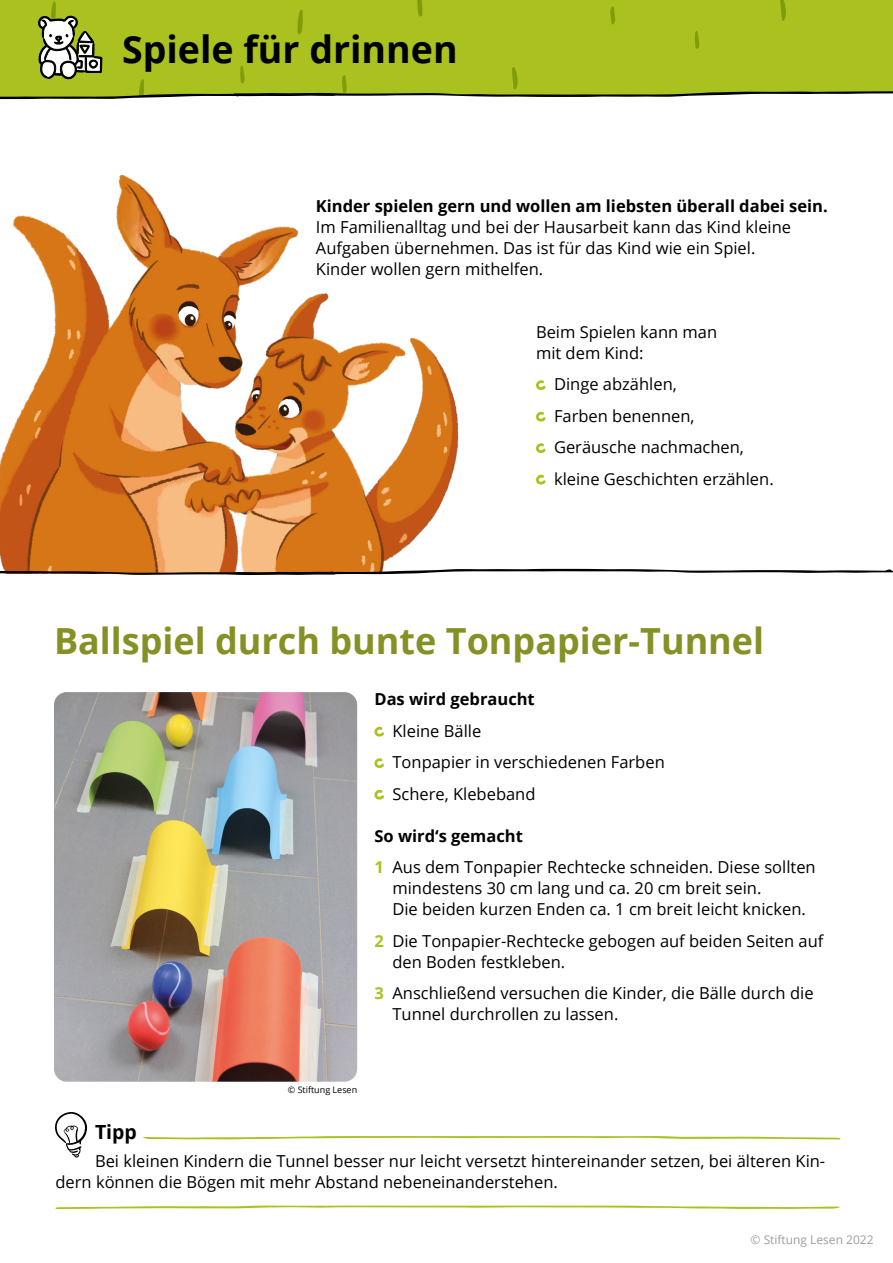
<style>
.page{position:relative;width:893px;height:1263px;background:#fff}
.page>*{position:absolute;margin:0;border:0;box-sizing:border-box;transform-origin:0 0}
.t1{font:700 37.5px "Open Sans";color:#000}
.t2{font:700 36px "Open Sans";color:#859125}
.t3{font:700 19.5px "Open Sans";color:#000}
.t4{font:16.5px/21px "Open Sans";color:#000}
.t5{font:700 16.5px "Open Sans";color:#000}
.t6{font:12px "Open Sans";color:#9d9d9c}
.t7{font:9px "Open Sans";color:#000}
.s1{font-weight:700}
.s2{font-weight:700;color:#aac120}
</style>
<div class="page">
<svg style="left:374px;top:726px;width:10px;height:11px"></svg>
<svg style="left:374px;top:758px;width:10px;height:11px"></svg>
<svg style="left:374px;top:789px;width:10px;height:11px"></svg>
<svg style="left:536px;top:380px;width:10px;height:10px"></svg>
<svg style="left:536px;top:411px;width:10px;height:11px"></svg>
<svg style="left:536px;top:443px;width:10px;height:11px"></svg>
<svg style="left:536px;top:474px;width:10px;height:11px"></svg>
<img style="left:0;top:174px;width:459px;height:395px">
<svg style="left:55px;top:1112px;width:32px;height:46px"></svg>
<svg style="left:55px;top:1205px;width:785px;height:4px"></svg>
<svg style="left:143px;top:1136px;width:698px;height:3px"></svg>
<svg style="left:0;top:569px;width:893px;height:6px"></svg>
<img style="left:54px;top:692px;width:303px;height:390px">
<svg style="left:0;top:0;width:893px;height:99px"></svg>
<div style="left:90px;top:61px;width:7px;height:6px;border:1px solid #000;border-radius:50%"></div>
<h1 class="t1" style="left:122px;top:23px;width:337px">Spiele für drinnen</h1>
<p class="t5" style="left:316px;top:194px;width:513px">Kinder spielen gern und wollen am liebsten überall dabei sein.</p>
<p class="t4" style="left:316px;top:216px;width:477px">Im Familienalltag und bei der Hausarbeit kann das Kind kleine<br>Aufgaben übernehmen. Das ist für das Kind wie ein Spiel.<br>Kinder wollen gern mithelfen.</p>
<p class="t4" style="left:536px;top:321px;width:183px">Beim Spielen kann man mit dem Kind:</p>
<p class="t4" style="left:554px;top:368px;width:221px;line-height:31.5px">Dinge abzählen,<br>Farben benennen,<br>Geräusche nachmachen, kleine Geschichten erzählen.</p>
<h2 class="t2" style="left:54px;top:615px;width:712px">Ballspiel durch bunte Tonpapier-Tunnel</h2>
<p class="t5" style="left:374px;top:687px;width:162px">Das wird gebraucht</p>
<p class="t4" style="left:392px;top:714px;width:274px;line-height:31.5px">Kleine Bälle<br>Tonpapier in verschiedenen Farben<br>Schere, Klebeband</p>
<p class="t4" style="left:374px;top:819px;width:443px;line-height:31.5px"><span class="s1">So wird‘s gemacht<br></span><span class="s2">1</span> Aus dem Tonpapier Rechtecke schneiden. Diese sollten</p>
<p class="t4" style="left:392px;top:877px;width:415px">mindestens 30 cm lang und ca. 20 cm breit sein.<br>Die beiden kurzen Enden ca. 1 cm breit leicht knicken.</p>
<p class="t4" style="left:392px;top:930px;width:432px;text-indent:-18px"><span class="s2">2</span> Die Tonpapier-Rechtecke gebogen auf beiden Seiten auf den Boden festkleben.</p>
<p class="t4" style="left:392px;top:982px;width:423px;text-indent:-18px"><span class="s2">3</span> Anschließend versuchen die Kinder, die Bälle durch die<br>Tunnel durchrollen zu lassen.</p>
<p class="t7" style="left:288px;top:1084px;width:71px">© Stiftung Lesen</p>
<p class="t3" style="left:95px;top:1118px;width:43px">Tipp</p>
<p class="t4" style="left:55px;top:1150px;width:771px;text-indent:40px">Bei kleinen Kindern die Tunnel besser nur leicht versetzt hintereinander setzen, bei älteren Kin&shy;dern können die Bögen mit mehr Abstand nebeneinanderstehen.</p>
<p class="t6" style="left:751px;top:1231px;width:125px">© Stiftung Lesen 2022</p>
</div>
